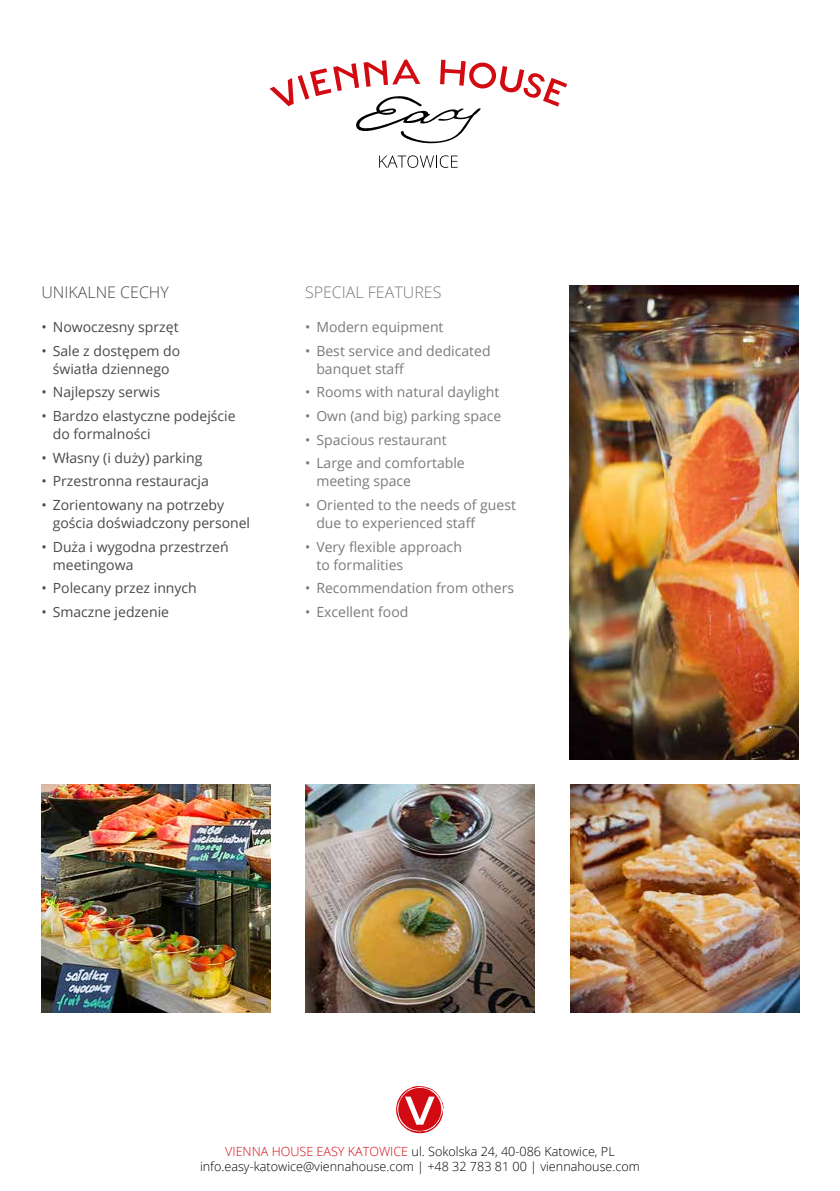
<style>
.page{position:relative;width:840px;height:1191px;background:#fff}
.page>*{position:absolute;margin:0;border:0;box-sizing:border-box;transform-origin:0 0}
.t1{font:300 16px "Open Sans";color:#7c7b7b}
.t2{font:300 16px "Open Sans";color:#4a4a49}
.t3{font:14px/18px "Open Sans";color:#7c7b7b}
.t4{font:14px/18px "Open Sans";color:#4a4a49}
.t5{font:300 12.6px/15.2px "Open Sans";color:#000;text-align:center}
.s1{color:#d20a11}
</style>
<div class="page">
<svg style="left:396px;top:1086px;width:48px;height:47px"></svg>
<svg style="left:379px;top:155px;width:78px;height:13px"></svg>
<svg style="left:269px;top:60px;width:298px;height:84px"></svg>
<img style="left:569px;top:286px;width:229px;height:474px">
<img style="left:570px;top:784px;width:228px;height:228px">
<img style="left:305px;top:784px;width:228px;height:228px">
<img style="left:42px;top:784px;width:228px;height:228px">
<p class="t2" style="left:41px;top:281px;width:129px">UNIKALNE CECHY</p>
<p class="t4" style="left:41px;top:317px;width:139px">• Nowoczesny sprzęt</p>
<p class="t4" style="left:41px;top:341px;width:140px;text-align:center">• Sale z dostępem do światła dziennego</p>
<p class="t4" style="left:41px;top:383px;width:120px">• Najlepszy serwis</p>
<p class="t4" style="left:53px;top:406px;width:184px;text-indent:-11px">• Bardzo elastyczne podejście do formalności</p>
<p class="t4" style="left:41px;top:448px;width:162px">• Własny (i duży) parking</p>
<p class="t4" style="left:41px;top:472px;width:169px">• Przestronna restauracja</p>
<p class="t4" style="left:53px;top:495px;width:199px;text-indent:-11px">• Zorientowany na potrzeby gościa doświadczony personel</p>
<p class="t4" style="left:53px;top:537px;width:177px;text-indent:-11px">• Duża i wygodna przestrzeń meetingowa</p>
<p class="t4" style="left:41px;top:579px;width:157px">• Polecany przez innych</p>
<p class="t4" style="left:41px;top:602px;width:129px">• Smaczne jedzenie</p>
<p class="t1" style="left:305px;top:281px;width:138px">SPECIAL FEATURES</p>
<p class="t3" style="left:305px;top:317px;width:140px">• Modern equipment</p>
<p class="t3" style="left:316px;top:341px;width:176px;text-indent:-11px">• Best service and dedicated banquet staff</p>
<p class="t3" style="left:305px;top:383px;width:196px">• Rooms with natural daylight</p>
<p class="t3" style="left:305px;top:406px;width:198px">• Own (and big) parking space</p>
<p class="t3" style="left:305px;top:430px;width:143px">• Spacious restaurant</p>
<p class="t3" style="left:316px;top:454px;width:150px;text-indent:-11px">• Large and comfortable meeting space</p>
<p class="t3" style="left:316px;top:495px;width:201px;text-indent:-11px">• Oriented to the needs of guest due to experienced staff</p>
<p class="t3" style="left:316px;top:537px;width:147px;text-indent:-11px">• Very flexible approach to formalities</p>
<p class="t3" style="left:305px;top:579px;width:210px">• Recommendation from others</p>
<p class="t3" style="left:305px;top:602px;width:105px">• Excellent food</p>
<p class="t5" style="left:200px;top:1143px;width:441px"><span class="s1">VIENNA HOUSE EASY KATOWICE</span> ul. Sokolska 24, 40-086 Katowice, PL info.easy-katowice@viennahouse.com | +48 32 783 81 00 | viennahouse.com</p>
</div>
